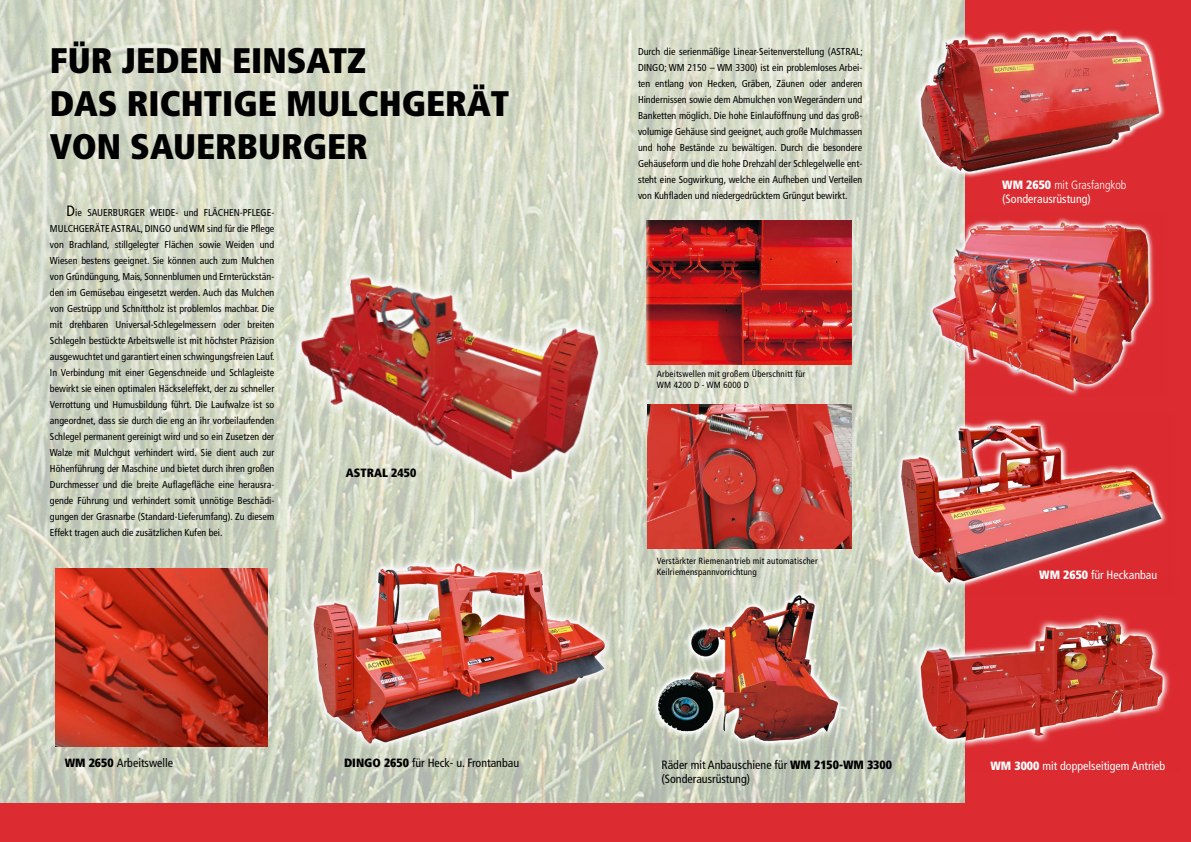
<style>
.page{position:relative;width:1191px;height:842px;background:#fff}
.page>*{position:absolute;margin:0;border:0;box-sizing:border-box;transform-origin:0 0}
.t1{font:900 condensed 35.5px/43.2px "Frutiger";color:#000}
.t2{font:condensed 12px/14.4px "Frutiger";color:#000}
.t3{font:condensed 12px/14.4px "Frutiger";color:#fff}
.t4{font:900 condensed 12px "Frutiger";color:#000}
.t5{font:condensed 10px/16px "Frutiger";color:#000;text-align:justify}
.t6{font:condensed 9px/10.8px "Frutiger";letter-spacing:.02em;color:#000}
.s1{font-size:15px}
.s2{font-weight:900}
.s3{font-weight:300}
</style>
<div class="page">
<img style="left:0;top:0;width:965px;height:803px">
<div style="left:0;top:803px;width:965px;height:39px;background:#dc2c32"></div>
<div style="left:965px;top:0;width:226px;height:842px;background:#dc2c32"></div>
<img style="left:646px;top:221px;width:205px;height:143px">
<img style="left:647px;top:404px;width:204px;height:144px">
<img style="left:884px;top:414px;width:290px;height:181px">
<img style="left:621px;top:567px;width:253px;height:203px">
<img style="left:295px;top:544px;width:327px;height:210px">
<div style="left:289px;top:821px;width:342px;height:21px;background:#dc2c32"></div>
<img style="left:55px;top:568px;width:212px;height:178px">
<img style="left:899px;top:5px;width:277px;height:190px">
<img style="left:921px;top:213px;width:245px;height:183px">
<img style="left:917px;top:575px;width:262px;height:197px">
<img style="left:285px;top:256px;width:340px;height:230px">
<h1 class="t1" style="left:50px;top:38px;width:460px">FÜR JEDEN EINSATZ<br>DAS RICHTIGE MULCHGERÄT<br>VON SAUERBURGER</h1>
<p class="t5" style="left:50px;top:205px;width:226px;text-indent:17px"><span class="s1">D</span>ie SAUERBURGER WEIDE- und FLÄCHEN-PFLEGE-MULCHGERÄTE ASTRAL, DINGO und WM sind für die Pflege von Brachland, stillgelegter Flächen sowie Weiden und Wiesen bestens geeignet. Sie können auch zum Mulchen von Gründüngung, Mais, Sonnenblumen und Ernterückstän&shy;den im Gemüsebau eingesetzt werden. Auch das Mulchen von Gestrüpp und Schnittholz ist problemlos machbar. Die mit drehbaren Universal-Schlegelmessern oder breiten Schlegeln bestückte Arbeitswelle ist mit höchster Präzision ausgewuchtet und garantiert einen schwingungsfreien Lauf.<br>In Verbindung mit einer Gegenschneide und Schlagleiste bewirkt sie einen optimalen Häckseleffekt, der zu schneller Verrottung und Humusbildung führt. Die Laufwalze ist so angeordnet, dass sie durch die eng an ihr vorbeilaufenden Schlegel permanent gereinigt wird und so ein Zusetzen der Walze mit Mulchgut verhindert wird. Sie dient auch zur Höhenführung der Maschine und bietet durch ihren großen Durchmesser und die breite Auflagefläche eine herausra&shy;gende Führung und verhindert somit unnötige Beschädi&shy;gungen der Grasnarbe (Standard-Lieferumfang). Zu diesem Effekt tragen auch die zusätzlichen Kufen bei.</p>
<p class="t4" style="left:346px;top:466px;width:72px">ASTRAL 2450</p>
<p class="t5" style="left:638px;top:43px;width:226px">Durch die serienmäßige Linear-Seitenverstellung (ASTRAL; DINGO; WM 2150 – WM 3300) ist ein problemloses Arbei&shy;ten entlang von Hecken, Gräben, Zäunen oder anderen Hindernissen sowie dem Abmulchen von Wegerändern und Banketten möglich. Die hohe Einlauföffnung und das groß&shy;volumige Gehäuse sind geeignet, auch große Mulchmassen und hohe Bestände zu bewältigen. Durch die besondere Gehäuseform und die hohe Drehzahl der Schlegelwelle ent&shy;steht eine Sogwirkung, welche ein Aufheben und Verteilen von Kuhfladen und niedergedrücktem Grüngut bewirkt.</p>
<p class="t6" style="left:657px;top:369px;width:150px">Arbeitswellen mit großem Überschnitt für<br>WM 4200 D - WM 6000 D</p>
<p class="t6" style="left:657px;top:556px;width:162px">Verstärkter Riemenantrieb mit automatischer<br>Keilriemenspannvorrichtung</p>
<p class="t3" style="left:1002px;top:177px;width:126px"><span class="s2">WM 2650</span> <span class="s3">mit Grasfangkob </span>(Sonderausrüstung)</p>
<p class="t3" style="left:1039px;top:568px;width:120px"><span class="s2">WM 2650</span> für Heckanbau</p>
<p class="t2" style="left:344px;top:756px;width:177px"><span class="s2">DINGO 2650</span> für Heck- u. Frontanbau</p>
<p class="t2" style="left:65px;top:756px;width:110px"><span class="s2">WM 2650</span> Arbeitswelle</p>
<p class="t3" style="left:990px;top:759px;width:176px"><span class="s2">WM 3000</span> mit doppelseitigem Antrieb</p>
<p class="t2" style="left:661px;top:758px;width:232px">Räder mit Anbauschiene für <span class="s2">WM 2150-WM 3300 </span>(Sonderausrüstung)</p>
</div>
